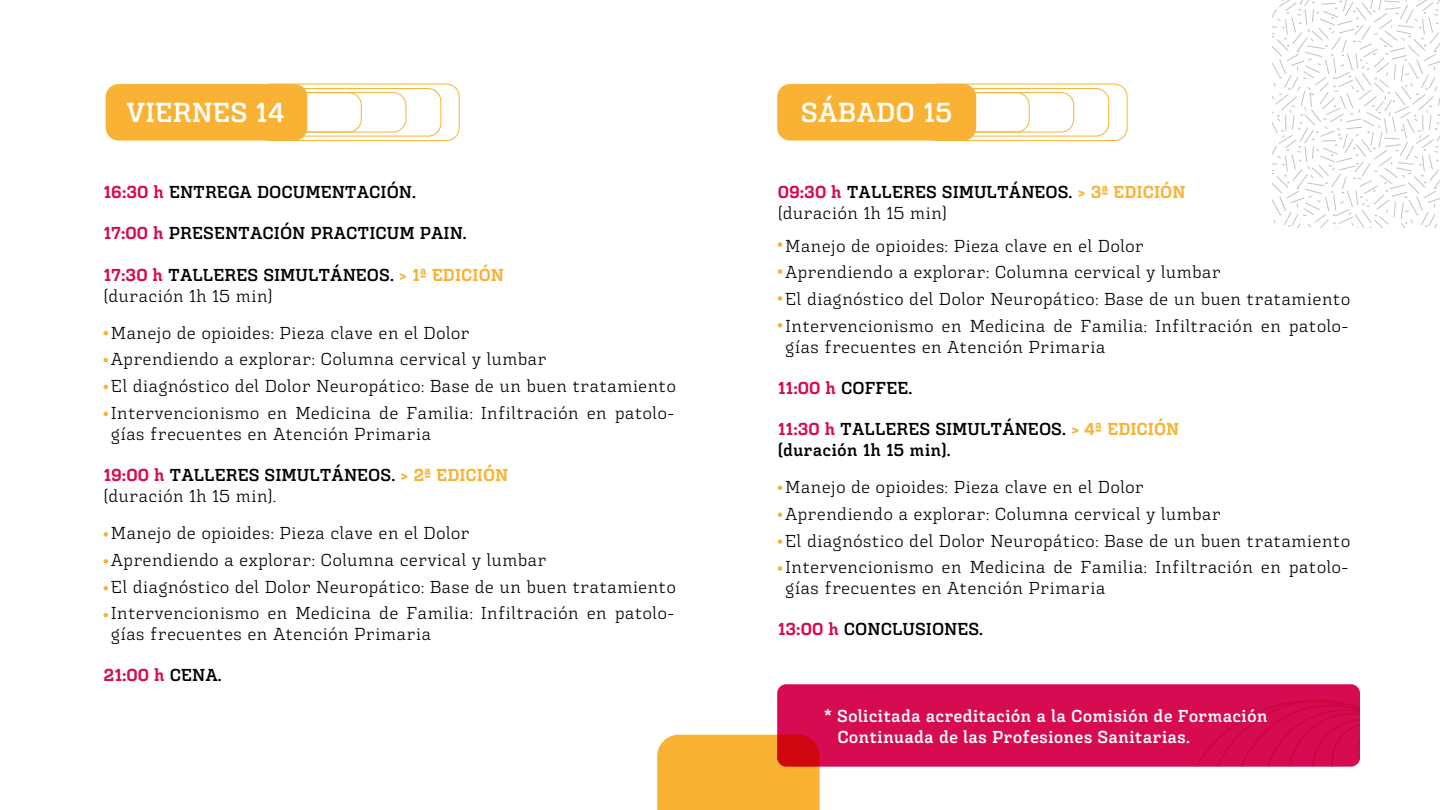
<style>
.page{position:relative;width:1440px;height:810px;background:#fff}
.page>*{position:absolute;margin:0;border:0;box-sizing:border-box;transform-origin:0 0}
.t1{font:700 27.45px "Triunfo";color:#fff}
.t2{font:17.25px/26.7px "Triunfo";color:#000}
.t3{font:700 17.25px/21px "Triunfo";color:#000}
.t4{font:700 17.25px/20.7px "Triunfo";color:#fff}
.t5{font:800 17.25px "Triunfo";color:#d60b52}
.s1{font-weight:800;color:#d60b52}
.s2{font-weight:800;color:#f9b234}
.s3{font-weight:400}
.s4{font-weight:700;color:#000}
</style>
<div class="page">
<div style="left:657px;top:735px;width:163px;height:75px;background:#f9b234"></div>
<div style="left:777px;top:684px;width:583px;height:83px;background:#d60b52;border-radius:9px"></div>
<div style="left:106px;top:84px;width:201px;height:57px;background:#f9b234;border-radius:13px"></div>
<div style="left:257px;top:84px;width:203px;height:57px;border:1px solid #f9b234;border-radius:13px"></div>
<div style="left:271px;top:88px;width:170px;height:48px;border:1px solid #f9b234;border-radius:13px"></div>
<div style="left:265px;top:92px;width:141px;height:40px;border:1px solid #f9b234;border-radius:13px"></div>
<div style="left:237px;top:92px;width:125px;height:40px;border:1px solid #f9b234;border-radius:13px"></div>
<div style="left:925px;top:84px;width:202px;height:57px;border:1px solid #f9b234;border-radius:13px"></div>
<div style="left:939px;top:88px;width:170px;height:48px;border:1px solid #f9b234;border-radius:13px"></div>
<div style="left:933px;top:92px;width:141px;height:40px;border:1px solid #f9b234;border-radius:13px"></div>
<div style="left:905px;top:92px;width:125px;height:40px;border:1px solid #f9b234;border-radius:13px"></div>
<div style="left:777px;top:84px;width:199px;height:57px;background:#f9b234;border-radius:13px"></div>
<svg style="left:103px;top:331px;width:5px;height:4px"></svg>
<svg style="left:103px;top:358px;width:5px;height:4px"></svg>
<svg style="left:103px;top:385px;width:5px;height:4px"></svg>
<svg style="left:103px;top:412px;width:5px;height:4px"></svg>
<svg style="left:103px;top:532px;width:5px;height:5px"></svg>
<svg style="left:103px;top:559px;width:5px;height:5px"></svg>
<svg style="left:103px;top:586px;width:5px;height:4px"></svg>
<svg style="left:103px;top:613px;width:5px;height:4px"></svg>
<svg style="left:778px;top:242px;width:4px;height:5px"></svg>
<svg style="left:778px;top:269px;width:4px;height:5px"></svg>
<svg style="left:778px;top:296px;width:4px;height:5px"></svg>
<svg style="left:778px;top:323px;width:4px;height:5px"></svg>
<svg style="left:778px;top:485px;width:4px;height:5px"></svg>
<svg style="left:778px;top:512px;width:4px;height:5px"></svg>
<svg style="left:778px;top:539px;width:4px;height:5px"></svg>
<svg style="left:778px;top:566px;width:4px;height:5px"></svg>
<svg style="left:1273px;top:0;width:167px;height:227px"></svg>
<svg style="left:1177px;top:700px;width:183px;height:67px"></svg>
<h1 class="t1" style="left:126px;top:94px;width:160px">VIERNES 14</h1>
<h1 class="t1" style="left:801px;top:94px;width:153px">SÁBADO 15</h1>
<p class="t3" style="left:103px;top:181px;width:314px"><span class="s1">16:30 h</span> ENTREGA DOCUMENTACIÓN.</p>
<p class="t3" style="left:103px;top:223px;width:365px"><span class="s1">17:00 h</span> PRESENTACIÓN PRACTICUM PAIN.</p>
<p class="t3" style="left:103px;top:264px;width:402px"><span class="s1">17:30 h</span> TALLERES SIMULTÁNEOS. <span class="s2">&gt; 1ª EDICIÓN </span><span class="s3">(duración 1h 15 min)</span></p>
<p class="t2" style="left:111px;top:320px;width:567px">Manejo de opioides: Pieza clave en el Dolor<br>Aprendiendo a explorar: Columna cervical y lumbar<br>El diagnóstico del Dolor Neuropático: Base de un buen tratamiento Intervencionismo en Medicina de Familia: Infiltración en patolo-</p>
<p class="t2" style="left:111px;top:420px;width:322px">gías frecuentes en Atención Primaria</p>
<p class="t3" style="left:103px;top:465px;width:406px"><span class="s1">19:00 h</span> TALLERES SIMULTÁNEOS. <span class="s2">&gt; 2ª EDICIÓN </span><span class="s3">(duración 1h 15 min).</span></p>
<p class="t2" style="left:111px;top:520px;width:567px">Manejo de opioides: Pieza clave en el Dolor<br>Aprendiendo a explorar: Columna cervical y lumbar<br>El diagnóstico del Dolor Neuropático: Base de un buen tratamiento Intervencionismo en Medicina de Familia: Infiltración en patolo-</p>
<p class="t2" style="left:111px;top:621px;width:322px">gías frecuentes en Atención Primaria</p>
<p class="t5" style="left:103px;top:664px;width:120px">21:00 h <span class="s4">CENA.</span></p>
<p class="t3" style="left:778px;top:181px;width:409px"><span class="s1">09:30 h</span> TALLERES SIMULTÁNEOS. <span class="s2">&gt; 3ª EDICIÓN </span><span class="s3">(duración 1h 15 min)</span></p>
<p class="t2" style="left:785px;top:233px;width:567px">Manejo de opioides: Pieza clave en el Dolor<br>Aprendiendo a explorar: Columna cervical y lumbar<br>El diagnóstico del Dolor Neuropático: Base de un buen tratamiento Intervencionismo en Medicina de Familia: Infiltración en patolo-</p>
<p class="t2" style="left:785px;top:333px;width:322px">gías frecuentes en Atención Primaria</p>
<p class="t3" style="left:778px;top:378px;width:136px"><span class="s1">11:00 h</span> COFFEE.</p>
<p class="t3" style="left:778px;top:419px;width:403px;line-height:20.7px"><span class="s1">11:30 h</span> TALLERES SIMULTÁNEOS. <span class="s2">&gt; 4ª EDICIÓN </span>(duración 1h 15 min).</p>
<p class="t2" style="left:785px;top:474px;width:567px">Manejo de opioides: Pieza clave en el Dolor<br>Aprendiendo a explorar: Columna cervical y lumbar<br>El diagnóstico del Dolor Neuropático: Base de un buen tratamiento Intervencionismo en Medicina de Familia: Infiltración en patolo-</p>
<p class="t2" style="left:785px;top:575px;width:322px">gías frecuentes en Atención Primaria</p>
<p class="t3" style="left:778px;top:619px;width:207px"><span class="s1">13:00 h</span> CONCLUSIONES.</p>
<p class="t4" style="left:837px;top:706px;width:432px;text-indent:-13px">* Solicitada acreditación a la Comisión de Formación<br>Continuada de las Profesiones Sanitarias.</p>
</div>
